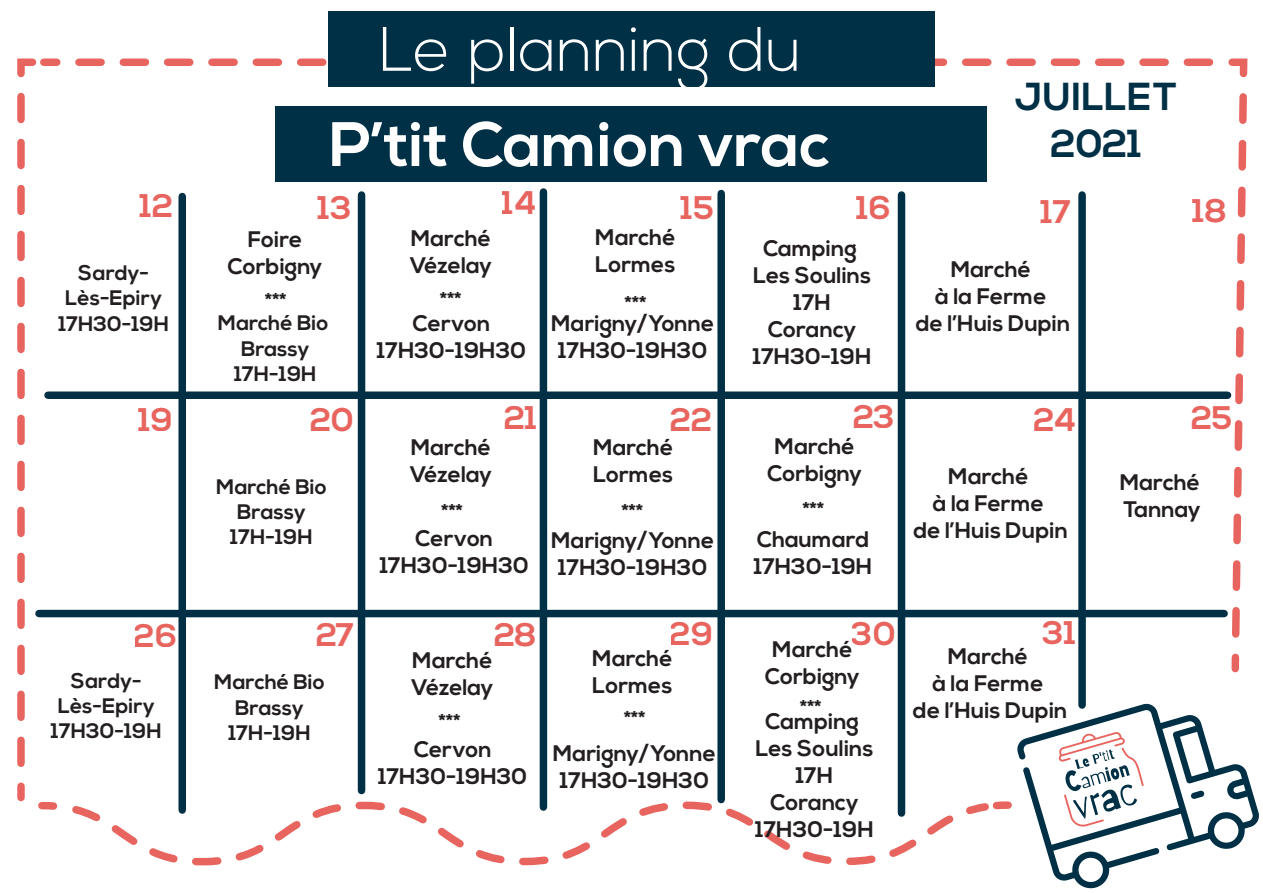
<style>
.page{position:relative;width:1263px;height:893px;background:#fff}
.page>*{position:absolute;margin:0;border:0;box-sizing:border-box;transform-origin:0 0}
.t1{font:700 62.55px "Nexa";color:#fff}
.t2{font:300 62.55px "Nexa";color:#fff}
.t3{font:700 39px/46.8px "Nexa";color:#003046;text-align:center}
.t4{font:700 32.7px "Nexa";color:#e8655f}
.t5{font:700 22.5px/27px "Nexa";color:#231f20;text-align:center}
.t6{font:700 21px/25.2px "Nexa";color:#231f20;text-align:center}
</style>
<div class="page">
<div style="left:1231px;top:657px;width:8px;height:12px;background:#e8655f"></div>
<svg style="left:1225px;top:58px;width:23px;height:580px"></svg>
<svg style="left:17px;top:55px;width:1192px;height:26px"></svg>
<svg style="left:17px;top:97px;width:8px;height:670px"></svg>
<div style="left:17px;top:786px;width:8px;height:11px;background:#e8655f"></div>
<svg style="left:1017px;top:703px;width:242px;height:186px"></svg>
<svg style="left:1190px;top:790px;width:14px;height:9px"></svg>
<svg style="left:38px;top:801px;width:20px;height:9px"></svg>
<svg style="left:72px;top:798px;width:916px;height:68px"></svg>
<svg style="left:988px;top:801px;width:24px;height:9px"></svg>
<div style="left:328px;top:11px;width:606px;height:75px;background:#003046"></div>
<div style="left:276px;top:106px;width:711px;height:75px;background:#003046"></div>
<div style="left:178px;top:197px;width:8px;height:613px;background:#003046"></div>
<div style="left:898px;top:195px;width:7px;height:618px;background:#003046"></div>
<div style="left:1078px;top:195px;width:8px;height:510px;background:#003046"></div>
<div style="left:48px;top:391px;width:1179px;height:8px;background:#003046"></div>
<div style="left:358px;top:195px;width:7px;height:596px;background:#003046"></div>
<div style="left:540px;top:192px;width:7px;height:615px;background:#003046"></div>
<div style="left:717px;top:194px;width:8px;height:606px;background:#003046"></div>
<div style="left:39px;top:610px;width:1185px;height:7px;background:#003046"></div>
<h1 class="t2" style="left:379px;top:13px;width:424px">Le planning du</h1>
<h1 class="t1" style="left:329px;top:108px;width:502px">P’tit Camion vrac</h1>
<h2 class="t3" style="left:1015px;top:74px;width:164px">JUILLET<br>2021</h2>
<h3 class="t4" style="left:139px;top:187px;width:35px">12</h3>
<h3 class="t4" style="left:318px;top:189px;width:36px">13</h3>
<p class="t6" style="left:58px;top:261px;width:112px">Sardy-<br>Lès-Epiry<br>17H30-19H</p>
<p class="t5" style="left:228px;top:226px;width:96px">Foire<br>Corbigny</p>
<p class="t6" style="left:218px;top:311px;width:112px">Marché Bio<br>Brassy<br>17H-19H</p>
<p class="t6" style="left:265px;top:288px;width:23px">***</p>
<h3 class="t4" style="left:502px;top:184px;width:36px">14</h3>
<h3 class="t4" style="left:680px;top:189px;width:35px">15</h3>
<h3 class="t4" style="left:856px;top:189px;width:36px">16</h3>
<h3 class="t4" style="left:1040px;top:193px;width:32px">17</h3>
<h3 class="t4" style="left:1192px;top:192px;width:36px">18</h3>
<p class="t5" style="left:410px;top:226px;width:84px;text-align:left">Marché<br>Vézelay</p>
<p class="t5" style="left:595px;top:224px;width:82px;text-align:left">Marché<br>Lormes</p>
<p class="t5" style="left:753px;top:236px;width:120px">Camping<br>Les Soulins<br>17H<br>Corancy<br>17H30-19H</p>
<p class="t5" style="left:935px;top:256px;width:113px">Marché<br>à la Ferme</p>
<p class="t6" style="left:440px;top:288px;width:23px">***</p>
<p class="t6" style="left:625px;top:292px;width:23px">***</p>
<p class="t5" style="left:551px;top:311px;width:165px">Marigny/Yonne<br>17H30-19H30</p>
<p class="t5" style="left:413px;top:311px;width:79px">Cervon</p>
<p class="t5" style="left:916px;top:310px;width:156px">de l’Huis Dupin</p>
<p class="t5" style="left:377px;top:338px;width:151px">17H30-19H30</p>
<h3 class="t4" style="left:138px;top:400px;width:36px">19</h3>
<h3 class="t4" style="left:310px;top:400px;width:46px">20</h3>
<h3 class="t4" style="left:503px;top:398px;width:35px">21</h3>
<h3 class="t4" style="left:669px;top:400px;width:44px">22</h3>
<h3 class="t4" style="left:852px;top:397px;width:44px">23</h3>
<h3 class="t4" style="left:1034px;top:400px;width:44px">24</h3>
<h3 class="t4" style="left:1190px;top:399px;width:43px">25</h3>
<p class="t6" style="left:216px;top:474px;width:112px">Marché Bio<br>Brassy<br>17H-19H</p>
<p class="t5" style="left:410px;top:434px;width:84px;text-align:left">Marché<br>Vézelay</p>
<p class="t6" style="left:442px;top:500px;width:23px">***</p>
<p class="t5" style="left:380px;top:526px;width:151px">Cervon<br>17H30-19H30</p>
<p class="t5" style="left:593px;top:435px;width:82px;text-align:left">Marché<br>Lormes</p>
<p class="t6" style="left:622px;top:500px;width:23px">***</p>
<p class="t5" style="left:551px;top:528px;width:165px">Marigny/Yonne<br>17H30-19H30</p>
<p class="t5" style="left:767px;top:434px;width:96px">Marché<br>Corbigny</p>
<p class="t6" style="left:803px;top:497px;width:23px">***</p>
<p class="t5" style="left:754px;top:526px;width:120px;text-align:left">Chaumard<br>17H30-19H</p>
<p class="t5" style="left:913px;top:464px;width:156px">Marché<br>à la Ferme<br>de l’Huis Dupin</p>
<p class="t5" style="left:1120px;top:470px;width:82px;text-align:left">Marché<br>Tannay</p>
<h3 class="t4" style="left:134px;top:616px;width:45px">26</h3>
<h3 class="t4" style="left:315px;top:615px;width:41px">27</h3>
<h3 class="t4" style="left:493px;top:616px;width:45px">28</h3>
<h3 class="t4" style="left:670px;top:615px;width:45px">29</h3>
<h3 class="t4" style="left:852px;top:615px;width:46px">30</h3>
<h3 class="t4" style="left:1042px;top:614px;width:35px">31</h3>
<p class="t5" style="left:765px;top:637px;width:96px">Marché<br>Corbigny</p>
<p class="t5" style="left:913px;top:644px;width:156px">Marché<br>à la Ferme<br>de l’Huis Dupin</p>
<p class="t5" style="left:592px;top:646px;width:82px;text-align:left">Marché<br>Lormes</p>
<p class="t5" style="left:411px;top:647px;width:84px;text-align:left">Marché<br>Vézelay</p>
<p class="t6" style="left:51px;top:669px;width:112px">Sardy-<br>Lès-Epiry<br>17H30-19H</p>
<p class="t6" style="left:214px;top:670px;width:112px">Marché Bio<br>Brassy<br>17H-19H</p>
<p class="t6" style="left:800px;top:696px;width:23px">***</p>
<p class="t6" style="left:624px;top:706px;width:23px">***</p>
<p class="t5" style="left:755px;top:708px;width:120px">Camping<br>Les Soulins<br>17H<br>Corancy<br>17H30-19H</p>
<p class="t6" style="left:439px;top:710px;width:23px">***</p>
<p class="t5" style="left:378px;top:737px;width:151px">Cervon<br>17H30-19H30</p>
<p class="t5" style="left:553px;top:740px;width:165px">Marigny/Yonne<br>17H30-19H30</p>
</div>
